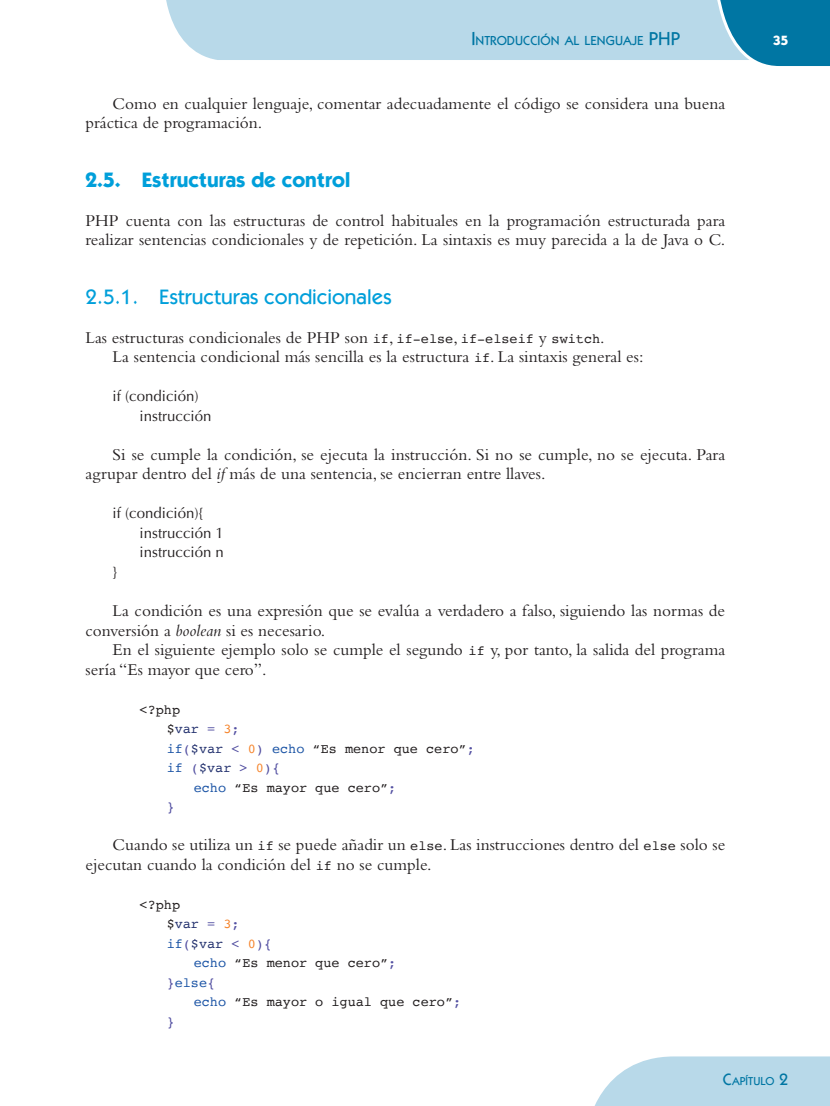
<style>
.page{position:relative;width:830px;height:1106px;background:#fff}
.page>*{position:absolute;margin:0;border:0;box-sizing:border-box;transform-origin:0 0}
.t1{font:500 21px "ITC Kabel Std";color:#009fda}
.t2{font:700 21px "ITC Kabel Std";color:#009fda}
.t3{font:17.25px/19.5px "Bembo Std";color:#231f20}
.t4{font:15px/19.5px "Optima LT Std";color:#231f20}
.t5{font:13.5px "Courier";color:#231f20}
.t6{font:13.5px "Courier";color:#524fa1}
.t7{font:13.5px "Courier";color:#24326f}
.t8{font:13.5px "Courier";color:#1e56a6}
.t9{font:700 13.5px "ITC Kabel Std";color:#fff}
.t10{font:500 13.2px "ITC Kabel Std";color:#0076a3}
.t11{font:500 11.55px "ITC Kabel Std";color:#0076a3}
.s1{font-size:18.75px}
.s2{font-family:"Courier";font-size:13.5px}
.s3{font-style:italic}
.s4{color:#231f20}
.s5{color:#524fa1}
.s6{color:#f5832a}
.s7{color:#1e56a6}
.s8{color:#24326f}
.s9{font-size:16.5px}
</style>
<div class="page">
<div style="left:166px;top:0;width:547px;height:60px;background:#b8d9e9"></div>
<svg style="left:713px;top:0;width:116px;height:66px;background:#278bb1"></svg>
<svg style="left:594px;top:1056px;width:235px;height:50px;background:#bfdceb"></svg>
<p class="t10" style="left:471px;top:33px;width:210px"><span class="s1">I</span>NTRODUCCIÓN AL LENGUAJE <span class="s1">PHP</span></p>
<p class="t9" style="left:772px;top:32px;width:17px">35</p>
<p class="t3" style="left:86px;top:93px;width:641px;text-indent:27px">Como en cualquier lenguaje, comentar adecuadamente el código se considera una buena práctica de programación.</p>
<p class="t2" style="left:86px;top:167px;width:266px">2.5. Estructuras de control</p>
<p class="t3" style="left:86px;top:210px;width:641px">PHP cuenta con las estructuras de control habituales en la programación estructurada para realizar sentencias condicionales y de repetición. La sintaxis es muy parecida a la de Java o C.</p>
<p class="t1" style="left:86px;top:284px;width:307px">2.5.1. Estructuras condicionales</p>
<p class="t3" style="left:112px;top:327px;width:532px;text-indent:-27px">Las estructuras condicionales de PHP son <span class="s2">if</span>, <span class="s2">if-else</span>, <span class="s2">if-elseif</span> y <span class="s2">switch</span>.<br>La sentencia condicional más sencilla es la estructura <span class="s2">if</span>. La sintaxis general es:</p>
<p class="t4" style="left:140px;top:387px;width:73px;text-indent:-27px">if (condición) instrucción</p>
<p class="t3" style="left:86px;top:444px;width:640px;text-indent:27px">Si se cumple la condición, se ejecuta la instrucción. Si no se cumple, no se ejecuta. Para agrupar dentro del <span class="s3">if</span> más de una sentencia, se encierran entre llaves.</p>
<p class="t4" style="left:113px;top:504px;width:92px">if (condición){</p>
<p class="t4" style="left:140px;top:523px;width:86px">instrucción 1</p>
<p class="t4" style="left:140px;top:543px;width:86px">instrucción n</p>
<p class="t4" style="left:113px;top:562px;width:6px">}</p>
<p class="t3" style="left:86px;top:600px;width:640px;text-indent:27px">La condición es una expresión que se evalúa a verdadero a falso, siguiendo las normas de conversión a <span class="s3">boolean</span> si es necesario.</p>
<p class="t3" style="left:86px;top:639px;width:640px;text-indent:27px">En el siguiente ejemplo solo se cumple el segundo <span class="s2">if</span> y, por tanto, la salida del programa sería “Es mayor que cero”.</p>
<p class="t5" style="left:139px;top:699px;width:42px">&lt;?php</p>
<p class="t7" style="left:167px;top:718px;width:74px"><span class="s4">$</span>var <span class="s5">=</span> <span class="s6">3</span><span class="s5">;</span></p>
<p class="t5" style="left:167px;top:738px;width:309px"><span class="s7">if</span><span class="s5">(</span><span class="s8">$var</span> <span class="s5">&lt;</span> <span class="s6">0</span><span class="s5">)</span> <span class="s7">echo</span> “Es menor que cero”<span class="s5">;</span></p>
<p class="t6" style="left:167px;top:757px;width:115px"><span class="s7">if</span> (<span class="s8">$var</span> &gt; <span class="s6">0</span>){</p>
<p class="t5" style="left:194px;top:777px;width:204px"><span class="s7">echo</span> “Es mayor que cero”<span class="s5">;</span></p>
<p class="t6" style="left:167px;top:796px;width:10px">}</p>
<p class="t3" style="left:85px;top:834px;width:641px;text-indent:27px">Cuando se utiliza un <span class="s2">if</span> se puede añadir un <span class="s2">else</span>. Las instrucciones dentro del <span class="s2">else</span> solo se ejecutan cuando la condición del <span class="s2">if</span> no se cumple.</p>
<p class="t5" style="left:139px;top:894px;width:42px">&lt;?php</p>
<p class="t7" style="left:167px;top:913px;width:74px"><span class="s4">$</span>var <span class="s5">=</span> <span class="s6">3</span><span class="s5">;</span></p>
<p class="t6" style="left:167px;top:933px;width:107px"><span class="s7">if</span>(<span class="s8">$var</span> &lt; <span class="s6">0</span>){</p>
<p class="t5" style="left:194px;top:952px;width:204px"><span class="s7">echo</span> “Es menor que cero”<span class="s5">;</span></p>
<p class="t8" style="left:167px;top:972px;width:50px"><span class="s5">}</span>else<span class="s5">{</span></p>
<p class="t5" style="left:194px;top:991px;width:269px"><span class="s7">echo</span> “Es mayor o igual que cero”<span class="s5">;</span></p>
<p class="t6" style="left:167px;top:1011px;width:10px">}</p>
<p class="t11" style="left:722px;top:1074px;width:67px"><span class="s9">C</span>APÍTULO <span class="s9">2</span></p>
</div>
